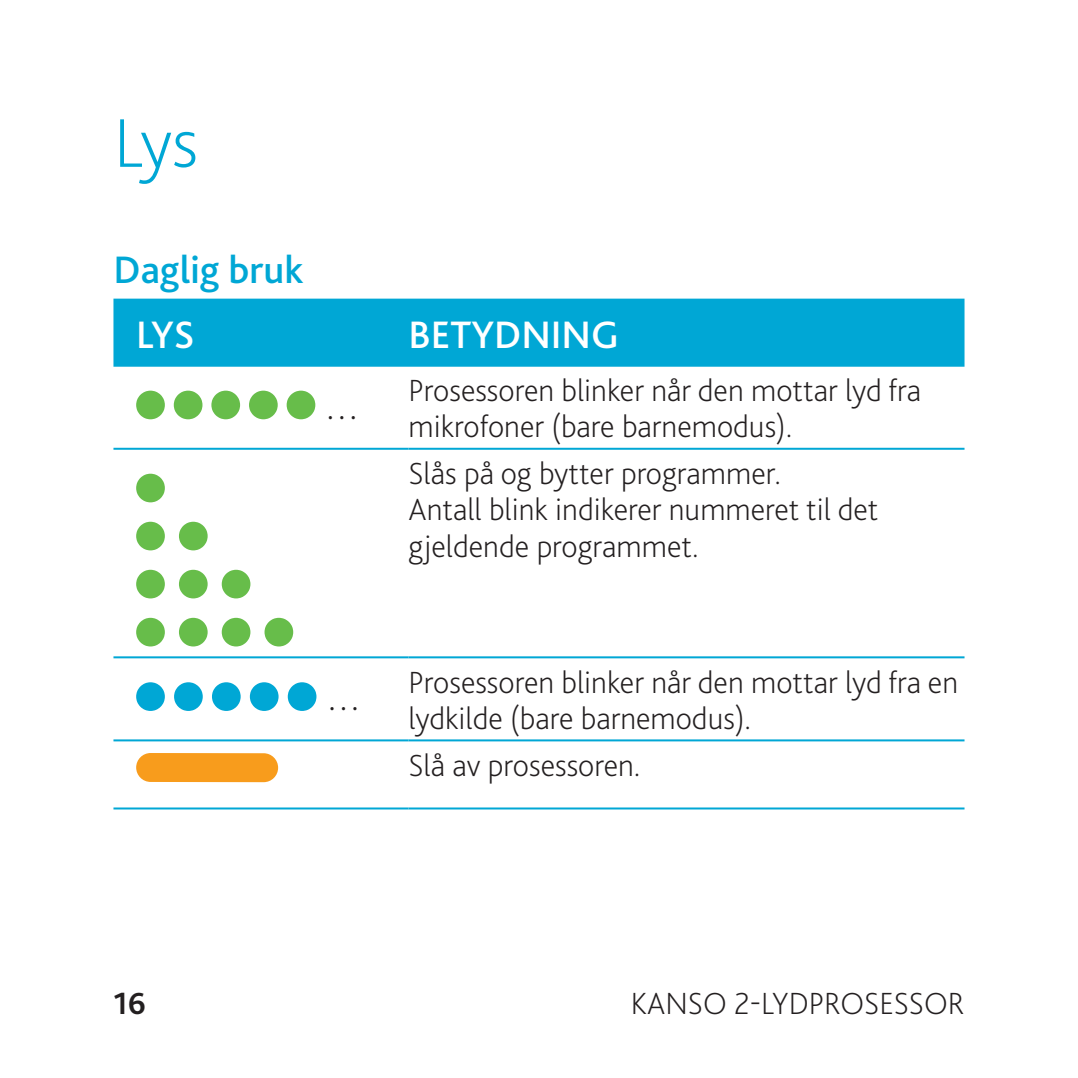
<style>
.page{position:relative;width:1078px;height:1078px;background:#fff}
.page>*{position:absolute;margin:0;border:0;box-sizing:border-box;transform-origin:0 0}
.t1{font:200 72px "Bliss Pro";color:#00a7d5}
.t2{font:500 40px "Bliss Pro";color:#fff}
.t3{font:500 40px "Bliss Pro";color:#00a7d5}
.t4{font:200 32px/36px "Bliss Pro";color:#231f20}
.t5{font:700 32px "Bliss Pro";color:#231f20}
.s1{font-size:40px}
</style>
<div class="page">
<div style="left:113px;top:298px;width:851px;height:68px;background:#00a7d5"></div>
<hr style="left:113px;top:656px;width:295px;height:2px;background:#00a7d5">
<hr style="left:408px;top:656px;width:556px;height:2px;background:#00a7d5">
<hr style="left:113px;top:739px;width:295px;height:2px;background:#00a7d5">
<hr style="left:408px;top:739px;width:556px;height:2px;background:#00a7d5">
<hr style="left:113px;top:447px;width:295px;height:2px;background:#00a7d5">
<hr style="left:408px;top:447px;width:556px;height:2px;background:#00a7d5">
<hr style="left:113px;top:807px;width:295px;height:2px;background:#00a7d5">
<hr style="left:408px;top:807px;width:556px;height:2px;background:#00a7d5">
<svg style="left:136px;top:390px;width:29px;height:29px"></svg>
<svg style="left:174px;top:390px;width:28px;height:29px"></svg>
<svg style="left:211px;top:390px;width:29px;height:29px"></svg>
<svg style="left:249px;top:390px;width:29px;height:29px"></svg>
<svg style="left:286px;top:390px;width:29px;height:29px"></svg>
<svg style="left:136px;top:473px;width:29px;height:29px"></svg>
<svg style="left:136px;top:521px;width:71px;height:29px"></svg>
<svg style="left:136px;top:569px;width:114px;height:29px"></svg>
<svg style="left:136px;top:617px;width:157px;height:29px"></svg>
<svg style="left:136px;top:682px;width:29px;height:28px"></svg>
<svg style="left:174px;top:682px;width:29px;height:28px"></svg>
<svg style="left:212px;top:682px;width:28px;height:28px"></svg>
<svg style="left:250px;top:682px;width:28px;height:28px"></svg>
<svg style="left:288px;top:682px;width:28px;height:28px"></svg>
<svg style="left:136px;top:753px;width:142px;height:29px"></svg>
<h1 class="t1" style="left:114px;top:98px;width:86px">Lys</h1>
<p class="t3" style="left:113px;top:244px;width:191px">Daglig bruk</p>
<p class="t2" style="left:136px;top:309px;width:60px">LYS</p>
<p class="t2" style="left:408px;top:309px;width:212px">BETYDNING</p>
<p class="t4" style="left:408px;top:372px;width:514px;text-indent:-84px"><span class="s1">…</span> Prosessoren blinker når den mottar lyd fra mikrofoner (bare barnemodus).</p>
<p class="t4" style="left:408px;top:455px;width:471px">Slås på og bytter programmer.<br>Antall blink indikerer nummeret til det gjeldende programmet.</p>
<p class="t4" style="left:408px;top:663px;width:551px;text-indent:-83px"><span class="s1">…</span> Prosessoren blinker når den mottar lyd fra en lydkilde (bare barnemodus).</p>
<p class="t4" style="left:408px;top:746px;width:233px">Slå av prosessoren.</p>
<p class="t5" style="left:113px;top:983px;width:34px">16</p>
<p class="t4" style="left:631px;top:984px;width:335px">KANSO 2-LYDPROSESSOR</p>
</div>
